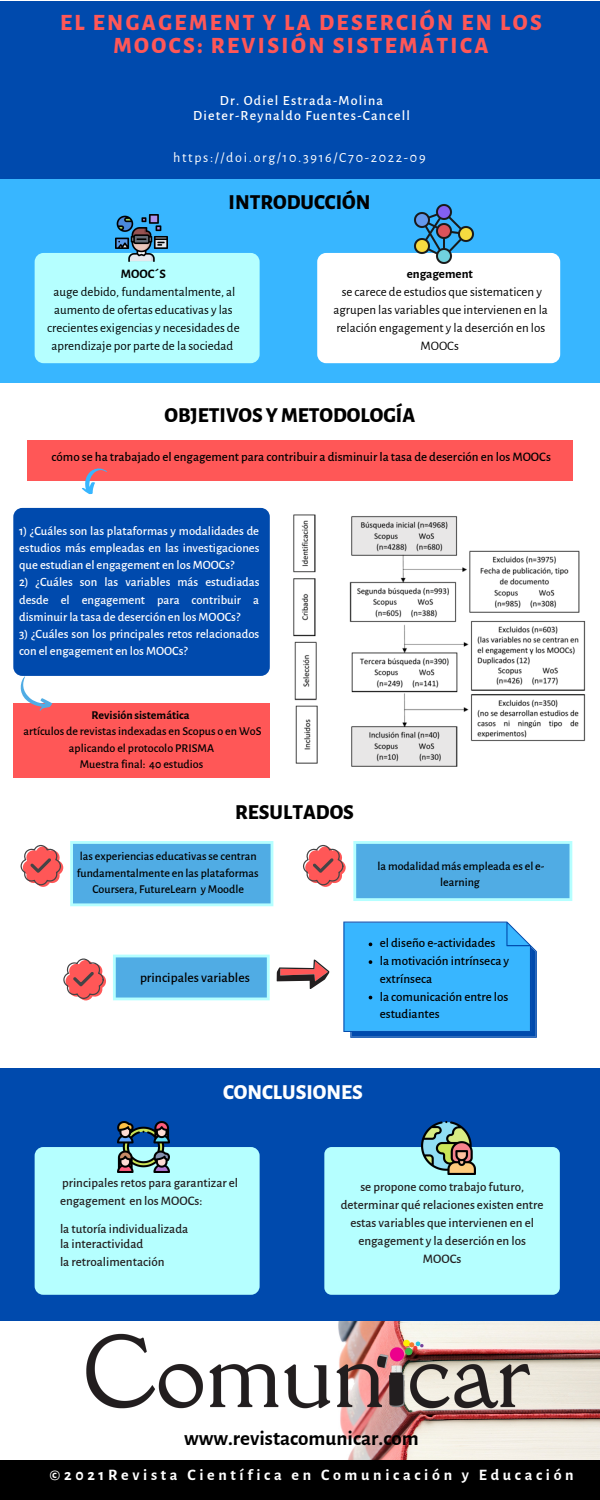
<style>
.page{position:relative;width:600px;height:1500px;background:#fff}
.page>*{position:absolute;margin:0;border:0;box-sizing:border-box;transform-origin:0 0}
.t1{font:800 23px/23.2px "Alegreya Sans";letter-spacing:.105em;color:#ff5757;text-align:center}
.t2{font:800 21px "Alegreya Sans";color:#000}
.t3{font:700 21px "Alegreya Sans";color:#000}
.t4{font:800 21px "Alegreya Sans";color:#fff}
.t5{font:700 16px "Alegreya Sans";letter-spacing:.23em;color:#fff}
.t6{font:500 14px "Alegreya Sans";letter-spacing:.085em;color:#fff}
.t7{font:14px "Alegreya Sans";letter-spacing:.12em;color:#fff}
.t8{font:500 13.6px "Alegreya Sans";color:#000}
.t9{font:500 13px/18px "Alegreya Sans";color:#231f20;text-align:center}
.t10{font:13px/18px "Alegreya Sans";color:#000;text-align:center}
.t11{font:500 13px/17.7px "Alegreya Sans";color:#000}
.t12{font:700 13px "Alegreya Sans";color:#000}
.t13{font:500 12.6px/17.2px "Alegreya Sans";color:#fff;text-align:justify}
.t14{font:500 12px/16.5px "Alegreya Sans";color:#000;text-align:center}
.t15{font:700 12px "Alegreya Sans";color:#000}
</style>
<div class="page">
<div style="left:0;top:1px;width:600px;height:190px;background:#004aad"></div>
<div style="left:0;top:179px;width:600px;height:204px;background:#38b6ff"></div>
<div style="left:0;top:1459px;width:600px;height:41px;background:#000"></div>
<img style="left:338px;top:1321px;width:262px;height:138px">
<img style="left:86px;top:1327px;width:451px;height:89px">
<div style="left:35px;top:253px;width:225px;height:110px;background:#b5ffff;border-radius:9px"></div>
<div style="left:317px;top:253px;width:243px;height:110px;background:#fff;border-radius:9px"></div>
<div style="left:13px;top:508px;width:257px;height:168px;background:#004aad;border-radius:9px"></div>
<div style="left:0;top:1068px;width:600px;height:253px;background:#004aad"></div>
<div style="left:27px;top:440px;width:545px;height:41px;background:#ff5757"></div>
<svg style="left:82px;top:468px;width:25px;height:27px"></svg>
<img style="left:414px;top:204px;width:60px;height:60px">
<div style="left:72px;top:842px;width:200px;height:63px;background:#50ace4"></div>
<hr style="left:70px;top:844px;width:3px;height:59px;background:#b5ffff">
<hr style="left:271px;top:844px;width:2px;height:59px;background:#b5ffff">
<hr style="left:73px;top:903px;width:198px;height:3px;background:#b5ffff">
<hr style="left:73px;top:841px;width:198px;height:3px;background:#b5ffff">
<svg style="left:276px;top:959px;width:54px;height:30px"></svg>
<div style="left:13px;top:703px;width:257px;height:75px;background:#ff5757"></div>
<svg style="left:20px;top:676px;width:33px;height:35px"></svg>
<div style="left:35px;top:1147px;width:225px;height:148px;background:#b5ffff;border-radius:9px"></div>
<div style="left:324px;top:1147px;width:236px;height:148px;background:#b5ffff;border-radius:7px"></div>
<img style="left:422px;top:1121px;width:53px;height:53px">
<img style="left:293px;top:514px;width:293px;height:253px">
<img style="left:116px;top:214px;width:51px;height:48px">
<div style="left:114px;top:956px;width:154px;height:43px;background:#50ace4"></div>
<hr style="left:113px;top:957px;width:3px;height:41px;background:#b5ffff">
<hr style="left:267px;top:957px;width:3px;height:41px;background:#b5ffff">
<hr style="left:116px;top:998px;width:151px;height:2px;background:#b5ffff">
<hr style="left:116px;top:955px;width:151px;height:2px;background:#b5ffff">
<div style="left:355px;top:842px;width:216px;height:58px;background:#50ace4"></div>
<hr style="left:353px;top:844px;width:3px;height:54px;background:#b5ffff">
<hr style="left:570px;top:844px;width:2px;height:54px;background:#b5ffff">
<hr style="left:356px;top:898px;width:214px;height:3px;background:#b5ffff">
<hr style="left:356px;top:841px;width:214px;height:3px;background:#b5ffff">
<svg style="left:303px;top:845px;width:43px;height:42px"></svg>
<svg style="left:63px;top:958px;width:43px;height:42px"></svg>
<svg style="left:21px;top:845px;width:42px;height:42px"></svg>
<img style="left:117px;top:1121px;width:52px;height:52px">
<svg style="left:343px;top:922px;width:194px;height:116px;background:#38adf6"></svg>
<p class="t1" style="left:60px;top:11px;width:483px">EL ENGAGEMENT Y LA DESERCIÓN EN LOS<br>MOOCS: REVISIÓN SISTEMÁTICA</p>
<p class="t6" style="left:220px;top:94px;width:165px">Dr. Odiel Estrada-Molina</p>
<p class="t6" style="left:193px;top:108px;width:218px">Dieter-Reynaldo Fuentes-Cancell</p>
<p class="t7" style="left:173px;top:151px;width:254px">https://doi.org/10.3916/C70-2022-09</p>
<p class="t2" style="left:229px;top:193px;width:144px">INTRODUCCIÓN</p>
<p class="t12" style="left:121px;top:267px;width:47px">MOOC´S</p>
<p class="t10" style="left:47px;top:283px;width:194px">auge debido, fundamentalmente, al aumento de ofertas educativas y las crecientes exigencias y necesidades de aprendizaje por parte de la sociedad</p>
<p class="t12" style="left:407px;top:267px;width:68px">engagement</p>
<p class="t10" style="left:334px;top:283px;width:216px">se carece de estudios que sistematicen y agrupen las variables que intervienen en la relación engagement y la deserción en los<br>MOOCs</p>
<p class="t2" style="left:164px;top:405px;width:252px">OBJETIVOS Y METODOLOGÍA</p>
<p class="t11" style="left:52px;top:448px;width:501px">cómo se ha trabajado el engagement para contribuir a disminuir la tasa de deserción en los MOOCs</p>
<p class="t13" style="left:19px;top:522px;width:242px">1) ¿Cuáles son las plataformas y modalidades de estudios más empleadas en las investigaciones que estudian el engagement en los MOOCs?</p>
<p class="t13" style="left:19px;top:574px;width:242px">2) ¿Cuáles son las variables más estudiadas desde el engagement para contribuir a disminuir la tasa de deserción en los MOOCs?</p>
<p class="t13" style="left:19px;top:626px;width:242px">3) ¿Cuáles son los principales retos relacionados con el engagement en los MOOCs?</p>
<p class="t15" style="left:92px;top:709px;width:100px">Revisión sistemática</p>
<p class="t14" style="left:23px;top:723px;width:240px">artículos de revistas indexadas en Scopus o en WoS aplicando el protocolo PRISMA</p>
<p class="t14" style="left:80px;top:756px;width:125px">Muestra final: 40 estudios</p>
<p class="t2" style="left:235px;top:802px;width:120px">RESULTADOS</p>
<p class="t14" style="left:77px;top:849px;width:183px">las experiencias educativas se centran fundamentalmente en las plataformas<br>Coursera, FutureLearn y Moodle</p>
<p class="t14" style="left:377px;top:858px;width:169px">la modalidad más empleada es el e&shy;learning</p>
<p class="t8" style="left:140px;top:971px;width:111px">principales variables</p>
<p class="t11" style="left:380px;top:935px;width:117px">el diseño e-actividades</p>
<p class="t11" style="left:380px;top:952px;width:131px">la motivación intrínseca y extrínseca</p>
<p class="t11" style="left:380px;top:988px;width:130px">la comunicación entre los estudiantes</p>
<p class="t4" style="left:223px;top:1082px;width:141px">CONCLUSIONES</p>
<p class="t9" style="left:60px;top:1174px;width:180px;text-align:left">principales retos para garantizar el engagement en los MOOCs:</p>
<p class="t9" style="left:60px;top:1220px;width:130px">la tutoría individualizada</p>
<p class="t9" style="left:60px;top:1235px;width:85px">la interactividad</p>
<p class="t9" style="left:60px;top:1253px;width:106px">la retroalimentación</p>
<p class="t9" style="left:341px;top:1178px;width:204px">se propone como trabajo futuro, determinar qué relaciones existen entre estas variables que intervienen en el engagement y la deserción en los<br>MOOCs</p>
<p class="t3" style="left:184px;top:1429px;width:236px">www.revistacomunicar.com</p>
<p class="t5" style="left:49px;top:1467px;width:526px">©2021Revista Científica en Comunicación y Educación</p>
</div>
